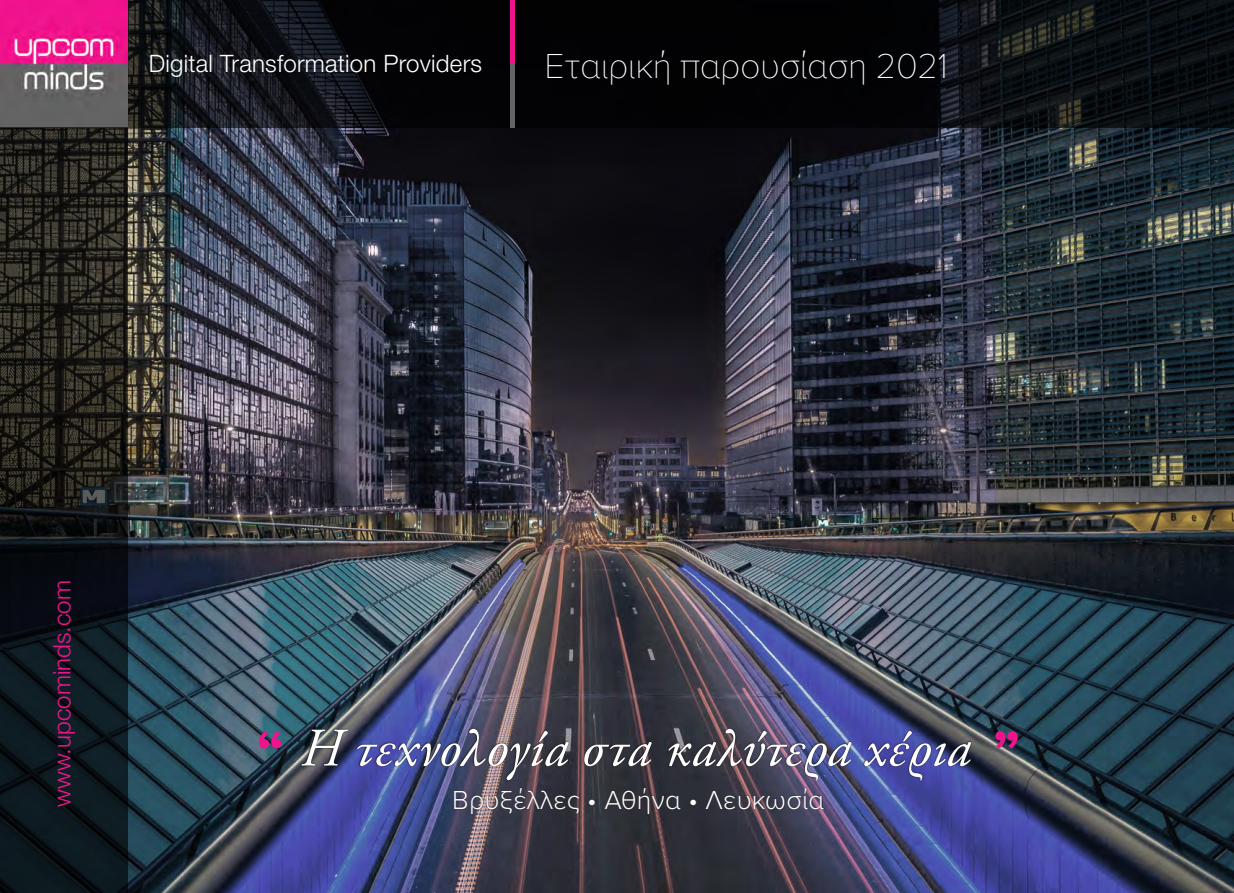
<style>
.page{position:relative;width:1234px;height:893px;background:#fff}
.page>*{position:absolute;margin:0;border:0;box-sizing:border-box;transform-origin:0 0}
.t1{font:italic 54px "CF Garamond";letter-spacing:.005em;color:#fff}
.t2{font:100 36px "Proxima Nova T";letter-spacing:-.01em;color:#fff}
.t3{font:300 27px "Proxima Nova";letter-spacing:.01em;color:#fff}
.t4{font:300 24px "Helvetica Neue LT Std";letter-spacing:.01em;color:#fff}
.t5{font:300 24px "Helvetica Neue LT Std";color:#f0148c}
</style>
<div class="page">
<img style="left:128px;top:128px;width:1105px;height:765px">
<svg style="left:128px;top:0;width:1105px;height:128px;background:#090a0d"></svg>
<img style="left:0;top:0;width:128px;height:128px">
<svg style="left:0;top:128px;width:128px;height:765px;background:#181c1c"></svg>
<hr style="left:510px;top:0;width:4px;height:64px;background:#f0148c">
<hr style="left:510px;top:64px;width:4px;height:64px;background:#646464">
<img style="left:300px;top:727px;width:672px;height:55px">
<svg style="left:259px;top:731px;width:22px;height:17px"></svg>
<svg style="left:995px;top:731px;width:22px;height:17px"></svg>
<svg style="left:453px;top:787px;width:371px;height:27px;background:#3d3844"></svg>
<p class="t4" style="left:149px;top:49px;width:334px">Digital Transformation Providers</p>
<p class="t2" style="left:544px;top:39px;width:404px">Εταιρική παρουσίαση 2021</p>
<p class="t5" style="left:47px;top:806px;width:228px;rotate:-90deg">www.upcominds.com</p>
<p class="t1" style="left:298px;top:719px;width:671px">H τεχνολογία στα καλύτερα χέρια</p>
<p class="t3" style="left:452px;top:780px;width:373px">Bρυξέλλες • Aθήνα • Λευκωσία</p>
</div>
